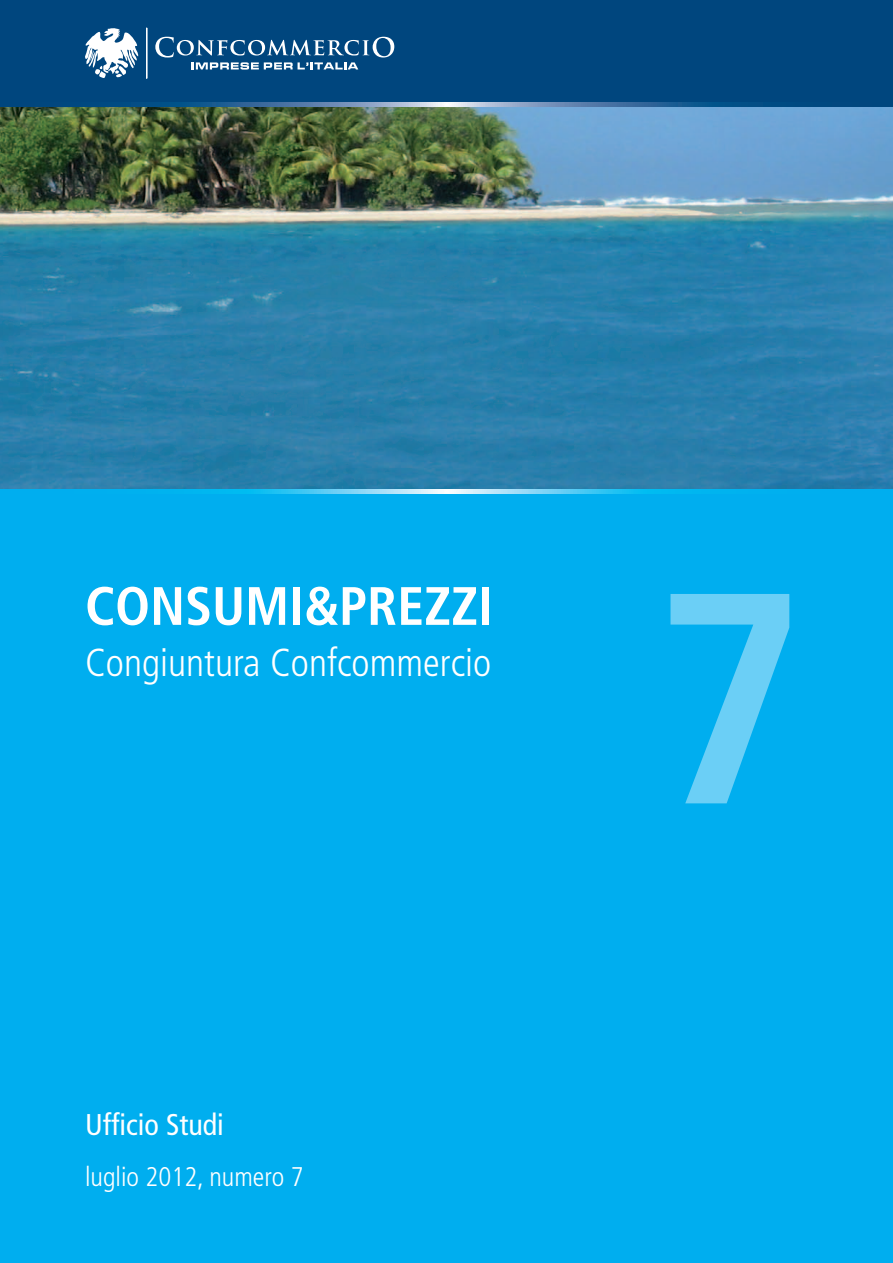
<style>
.page{position:relative;width:893px;height:1263px;background:#00aeef}
.page>*{position:absolute;margin:0;border:0;box-sizing:border-box;transform-origin:0 0}
.t1{font:700 condensed 300px "Frutiger";color:#6bcff6}
.t2{font:700 condensed 54px "Frutiger";color:#fff}
.t3{font:300 condensed 39px "Frutiger";color:#fff}
.t4{font:condensed 30px "Frutiger";color:#fff}
.t5{font:300 condensed 27px "Frutiger";color:#fff}
</style>
<div class="page">
<div style="left:0;top:0;width:893px;height:102px;background:#00467e"></div>
<svg style="left:85px;top:28px;width:54px;height:50px"></svg>
<svg style="left:155px;top:37px;width:239px;height:33px"></svg>
<svg style="left:146px;top:28px;width:1px;height:51px"></svg>
<img style="left:0;top:106px;width:893px;height:383px">
<svg style="left:219px;top:489px;width:456px;height:4px"></svg>
<svg style="left:0;top:102px;width:893px;height:4px;background:#3e719f"></svg>
<h2 class="t2" style="left:85px;top:574px;width:410px">CONSUMI&amp;PREZZI</h2>
<p class="t3" style="left:85px;top:640px;width:408px">Congiuntura Confcommercio</p>
<p class="t4" style="left:85px;top:1107px;width:140px">Ufficio Studi</p>
<p class="t5" style="left:85px;top:1161px;width:220px">luglio 2012, numero 7</p>
<h1 class="t1" style="left:652px;top:521px;width:158px">7</h1>
</div>
